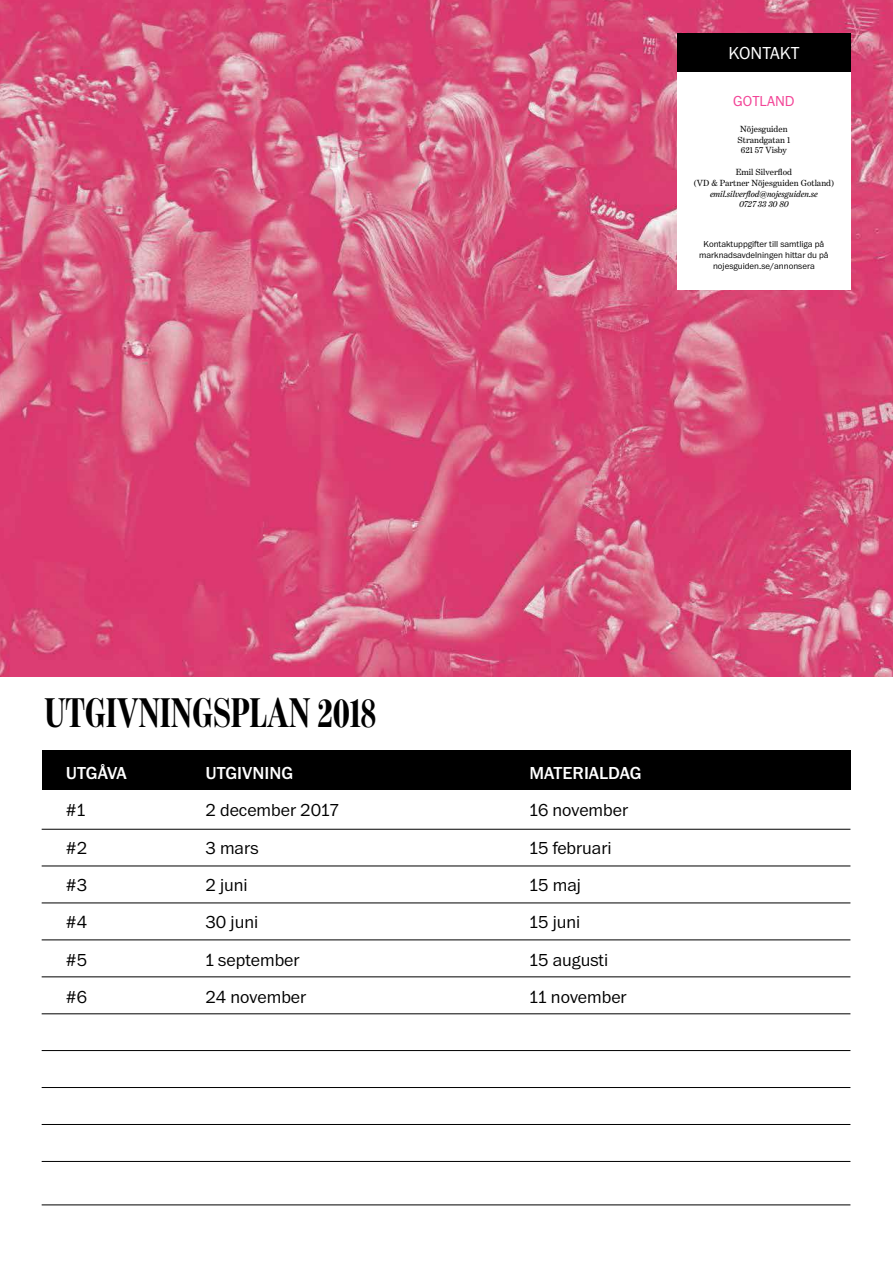
<style>
.page{position:relative;width:893px;height:1263px;background:#fff}
.page>*{position:absolute;margin:0;border:0;box-sizing:border-box;transform-origin:0 0}
.t1{font:700 42px "Benton Mod Disp Comp";color:#000}
.t2{font:300 18px "Franklin ITC Std";color:#000}
.t3{font:500 18px "Franklin ITC Std";color:#fff}
.t4{font:300 18px "Franklin ITC Std";letter-spacing:-.01em;color:#fff}
.t5{font:300 15px "Franklin ITC Std";color:#f34497}
.t6{font:300 9px/10.8px "Franklin ITC Std";color:#000;text-align:center}
.t7{font:9px/10.8px "Benton Modern";color:#000;text-align:center}
.t8{font:italic 9px/10.8px "Benton Modern";color:#000;text-align:center}
</style>
<div class="page">
<img style="left:0;top:0;width:893px;height:676px">
<hr style="left:42px;top:829px;width:808px;height:1px;background:#000">
<div style="left:42px;top:750px;width:808px;height:40px;background:#000"></div>
<hr style="left:42px;top:865px;width:808px;height:1px;background:#000">
<hr style="left:42px;top:902px;width:808px;height:1px;background:#000">
<hr style="left:42px;top:939px;width:808px;height:1px;background:#000">
<hr style="left:42px;top:976px;width:808px;height:1px;background:#000">
<div style="left:677px;top:33px;width:174px;height:39px;background:#000"></div>
<div style="left:677px;top:72px;width:174px;height:217px;background:#fff"></div>
<hr style="left:42px;top:1013px;width:808px;height:1px;background:#000">
<hr style="left:42px;top:1050px;width:808px;height:1px;background:#000">
<hr style="left:42px;top:1087px;width:808px;height:1px;background:#000">
<hr style="left:42px;top:1124px;width:808px;height:1px;background:#000">
<hr style="left:42px;top:1161px;width:808px;height:1px;background:#000">
<hr style="left:42px;top:1204px;width:808px;height:1px;background:#000">
<p class="t4" style="left:728px;top:44px;width:73px">KONTAKT</p>
<p class="t5" style="left:733px;top:94px;width:63px">GOTLAND</p>
<p class="t7" style="left:738px;top:123px;width:54px">Nöjesguiden<br>Strandgatan 1<br>621 57 Visby</p>
<p class="t7" style="left:694px;top:167px;width:142px">Emil Silverflod<br>(VD &amp; Partner Nöjesguiden Gotland)</p>
<p class="t8" style="left:710px;top:188px;width:109px">emil.silverflod@nojesguiden.se<br>0727 33 30 80</p>
<p class="t6" style="left:699px;top:239px;width:131px">Kontaktuppgifter till samtliga på marknadsavdelningen hittar du på nojesguiden.se/annonsera</p>
<h1 class="t1" style="left:45px;top:689px;width:333px">UTGIVNINGSPLAN 2018</h1>
<p class="t3" style="left:66px;top:763px;width:62px">UTGÅVA</p>
<p class="t3" style="left:205px;top:763px;width:89px">UTGIVNING</p>
<p class="t3" style="left:529px;top:763px;width:114px">MATERIALDAG</p>
<h1 class="t1" style="left:43px;top:702px;width:295px">UTGIVNINGSPLAN 2</h1>
<p class="t2" style="left:66px;top:801px;width:21px">#1</p>
<p class="t2" style="left:205px;top:801px;width:135px">2 december 2017</p>
<p class="t2" style="left:529px;top:801px;width:100px">16 november</p>
<p class="t2" style="left:66px;top:838px;width:23px">#2</p>
<p class="t2" style="left:205px;top:838px;width:55px">3 mars</p>
<p class="t2" style="left:529px;top:838px;width:84px">15 februari</p>
<p class="t2" style="left:66px;top:876px;width:23px">#3</p>
<p class="t2" style="left:205px;top:876px;width:44px">2 juni</p>
<p class="t2" style="left:529px;top:876px;width:53px">15 maj</p>
<p class="t2" style="left:66px;top:913px;width:23px">#4</p>
<p class="t2" style="left:205px;top:913px;width:54px">30 juni</p>
<p class="t2" style="left:529px;top:913px;width:53px">15 juni</p>
<p class="t2" style="left:66px;top:951px;width:23px">#5</p>
<p class="t2" style="left:205px;top:951px;width:96px">1 september</p>
<p class="t2" style="left:529px;top:951px;width:80px">15 augusti</p>
<p class="t2" style="left:66px;top:988px;width:22px">#6</p>
<p class="t2" style="left:205px;top:988px;width:102px">24 november</p>
<p class="t2" style="left:529px;top:988px;width:99px">11 november</p>
</div>
